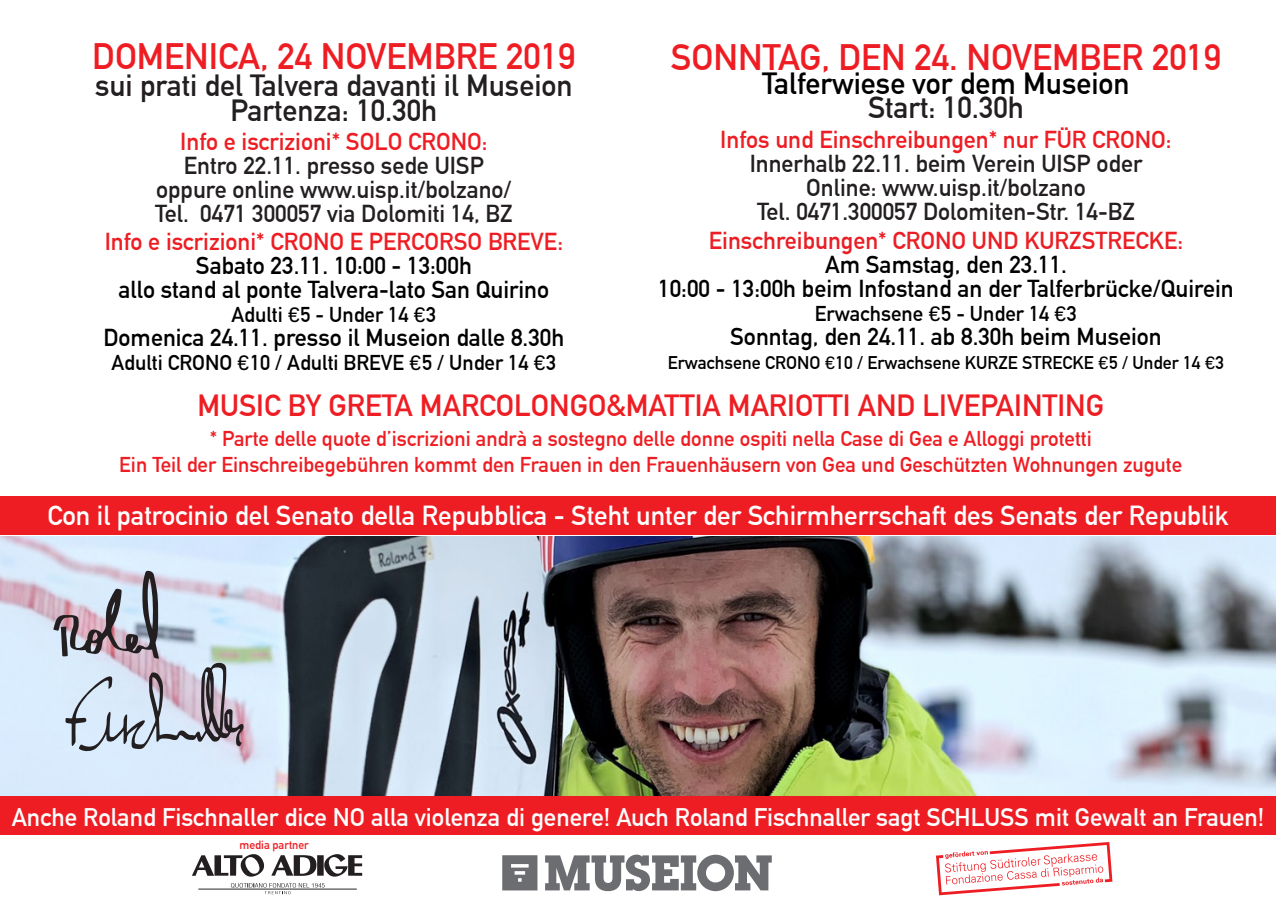
<style>
.page{position:relative;width:1276px;height:910px;background:#fff}
.page>*{position:absolute;margin:0;border:0;box-sizing:border-box;transform-origin:0 0}
.t1{font:700 36px "DIN Alternate";color:#ee1d23}
.t2{font:700 30px "DIN Alternate";color:#231f20}
.t3{font:700 30px "DIN Alternate";color:#ee1d23}
.t4{font:700 30px "DIN Alternate";color:#000}
.t5{font:700 27px "DIN Alternate";color:#fff}
.t6{font:700 24.9px "DIN Alternate";color:#fff}
.t7{font:700 24px "DIN Alternate";color:#000}
.t8{font:700 24px "DIN Alternate";color:#231f20}
.t9{font:700 24px "DIN Alternate";color:#ee1d23}
.t10{font:700 24px "DIN Alternate";color:#ea1e24}
.t11{font:700 21px "DIN Alternate";color:#ee1d23}
.t12{font:700 21px "DIN Alternate";color:#000}
.t13{font:700 18px "DIN Alternate";color:#000}
.t14{font:700 11.7px "DIN Alternate";color:#ee1d23}
.s1{font-family:"D DIN Exp";font-weight:400}
</style>
<div class="page">
<div style="left:0;top:496px;width:1276px;height:38px;background:#ee1d23"></div>
<svg style="left:936px;top:842px;width:176px;height:53px"></svg>
<svg style="left:502px;top:855px;width:35px;height:35px"></svg>
<svg style="left:545px;top:855px;width:227px;height:36px"></svg>
<svg style="left:192px;top:854px;width:170px;height:40px"></svg>
<hr style="left:198px;top:889px;width:159px;height:1px;background:#231f20">
<img style="left:0;top:537px;width:1276px;height:259px">
<div style="left:0;top:796px;width:1276px;height:39px;background:#ee1d23"></div>
<svg style="left:53px;top:571px;width:191px;height:181px;background:#babfcd"></svg>
<p class="t1" style="left:92px;top:29px;width:484px">DOMENICA, 24 NOVEMBRE 2019</p>
<p class="t2" style="left:95px;top:62px;width:479px">sui prati del Talvera davanti il Museion</p>
<p class="t2" style="left:230px;top:88px;width:208px">Partenza: 10.30h</p>
<p class="t9" style="left:180px;top:123px;width:309px">Info e iscrizioni* SOLO CRONO:</p>
<p class="t8" style="left:184px;top:147px;width:302px">Entro 22.11. presso sede UISP</p>
<p class="t8" style="left:156px;top:171px;width:357px">oppure online www.uisp.it/bolzano/</p>
<p class="t8" style="left:155px;top:195px;width:359px">Tel. 0471 300057 via Dolomiti 14, BZ</p>
<p class="t9" style="left:105px;top:224px;width:460px">Info e iscrizioni* CRONO E PERCORSO BREVE:</p>
<p class="t7" style="left:196px;top:248px;width:277px">Sabato 23.11. 10:00 - 13:00h</p>
<p class="t7" style="left:119px;top:272px;width:432px">allo stand al ponte Talvera-lato San Quirino</p>
<p class="t12" style="left:231px;top:299px;width:206px">Adulti <span class="s1">€</span>5 - Under 14 <span class="s1">€</span>3</p>
<p class="t7" style="left:103px;top:320px;width:462px">Domenica 24.11. presso il Museion dalle 8.30h</p>
<p class="t12" style="left:111px;top:347px;width:446px">Adulti CRONO <span class="s1">€</span>10 / Adulti BREVE <span class="s1">€</span>5 / Under 14 <span class="s1">€</span>3</p>
<p class="t1" style="left:671px;top:30px;width:552px">SONNTAG, DEN 24. NOVEMBER 2019</p>
<p class="t4" style="left:762px;top:61px;width:369px">Talferwiese vor dem Museion</p>
<p class="t2" style="left:868px;top:85px;width:157px">Start: 10.30h</p>
<p class="t9" style="left:720px;top:121px;width:453px">Infos und Einschreibungen* nur FÜR CRONO:</p>
<p class="t8" style="left:749px;top:145px;width:394px">Innerhalb 22.11. beim Verein UISP oder</p>
<p class="t8" style="left:806px;top:169px;width:281px">Online: www.uisp.it/bolzano</p>
<p class="t8" style="left:757px;top:193px;width:379px">Tel. 0471.300057 Dolomiten-Str. 14-BZ</p>
<p class="t10" style="left:709px;top:222px;width:476px">Einschreibungen* CRONO UND KURZSTRECKE:</p>
<p class="t7" style="left:825px;top:246px;width:243px">Am Samstag, den 23.11.</p>
<p class="t7" style="left:658px;top:270px;width:577px">10:00 - 13:00h beim Infostand an der Talferbrücke/Quirein</p>
<p class="t12" style="left:815px;top:297px;width:264px">Erwachsene <span class="s1">€</span>5 - Under 14 <span class="s1">€</span>3</p>
<p class="t7" style="left:730px;top:318px;width:433px">Sonntag, den 24.11. ab 8.30h beim Museion</p>
<p class="t13" style="left:668px;top:349px;width:558px">Erwachsene CRONO <span class="s1">€</span>10 / Erwachsene KURZE STRECKE <span class="s1">€</span>5 / Under 14 <span class="s1">€</span>3</p>
<p class="t3" style="left:197px;top:382px;width:908px">MUSIC BY GRETA MARCOLONGO&amp;MATTIA MARIOTTI AND LIVEPAINTING</p>
<p class="t11" style="left:210px;top:423px;width:883px">* Parte delle quote d’iscrizioni andrà a sostegno delle donne ospiti nella Case di Gea e Alloggi protetti</p>
<p class="t11" style="left:119px;top:448px;width:1064px">Ein Teil der Einschreibegebühren kommt den Frauen in den Frauenhäusern von Gea und Geschützten Wohnungen zugute</p>
<p class="t5" style="left:47px;top:495px;width:1182px">Con il patrocinio del Senato della Repubblica - Steht unter der Schirmherrschaft des Senats der Republik</p>
<p class="t6" style="left:12px;top:798px;width:1254px">Anche Roland Fischnaller dice NO alla violenza di genere! Auch Roland Fischnaller sagt SCHLUSS mit Gewalt an Frauen!</p>
<p class="t14" style="left:239px;top:836px;width:71px">media partner</p>
</div>
